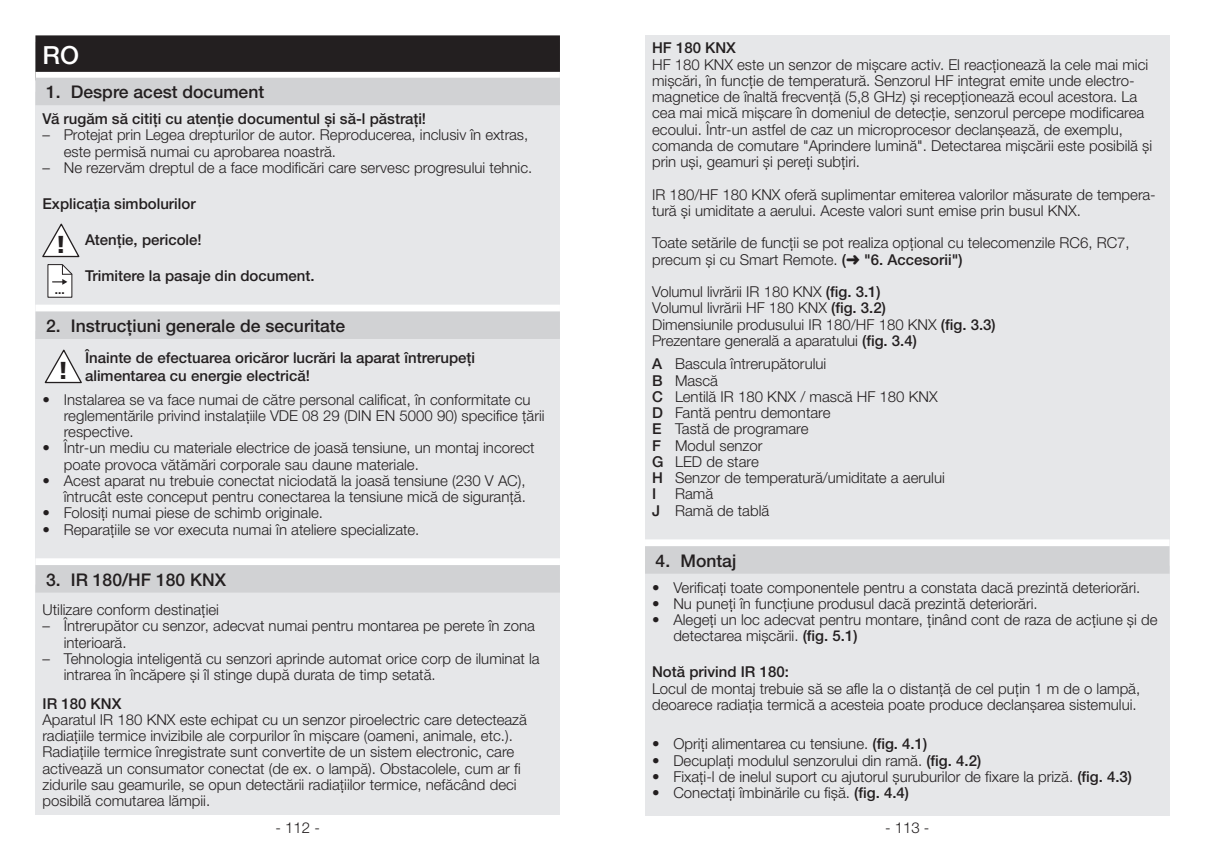
<style>
.page{position:relative;width:1205px;height:851px;background:#fff}
.page>*{position:absolute;margin:0;border:0;box-sizing:border-box;transform-origin:0 0}
.t1{font:500 25px "Helvetica Neue LTW1 G";color:#fff}
.t2{font:900 24.5px "Frutiger LT Com";color:#231f20}
.t3{font:500 17.5px "Helvetica Neue LTW1 G";color:#231f20}
.t4{font:300 15px/16.2px "Helvetica Neue LTW1 G";color:#231f20}
.t5{font:500 15px/18px "Helvetica Neue LTW1 G";color:#231f20}
.t6{font:700 11.75px "Helvetica Neue LT Pro";color:#231f20}
.s1{font-weight:500}
</style>
<div class="page">
<div style="left:35px;top:42px;width:525px;height:773px;background:#e6e7e9"></div>
<div style="left:35px;top:35px;width:525px;height:45px;background:#231f20"></div>
<div style="left:35px;top:72px;width:525px;height:20px;background:linear-gradient(to right,#fff,#fff)"></div>
<div style="left:35px;top:78px;width:525px;height:27px;background:#d1d2d4"></div>
<div style="left:35px;top:304px;width:525px;height:27px;background:#fff"></div>
<div style="left:35px;top:311px;width:525px;height:28px;background:#d1d2d4"></div>
<div style="left:35px;top:558px;width:525px;height:26px;background:#fff"></div>
<div style="left:35px;top:565px;width:525px;height:27px;background:#d1d2d4"></div>
<svg style="left:45px;top:349px;width:37px;height:35px"></svg>
<svg style="left:47px;top:264px;width:25px;height:33px"></svg>
<svg style="left:42px;top:223px;width:37px;height:35px"></svg>
<div style="left:645px;top:35px;width:524px;height:780px;background:#e6e7e9"></div>
<div style="left:645px;top:539px;width:524px;height:26px;background:#fff"></div>
<div style="left:645px;top:546px;width:524px;height:27px;background:#d1d2d4"></div>
<h1 class="t1" style="left:43px;top:40px;width:38px">RO</h1>
<p class="t3" style="left:46px;top:81px;width:220px">1. Despre acest document</p>
<p class="t5" style="left:43px;top:110px;width:385px">Vă rugăm să citiţi cu atenţie documentul şi să-l păstraţi!</p>
<p class="t4" style="left:64px;top:127px;width:466px;text-indent:-21px">– Protejat prin Legea drepturilor de autor. Reproducerea, inclusiv în extras, este permisă numai cu aprobarea noastră.</p>
<p class="t4" style="left:43px;top:159px;width:491px">– Ne rezervăm dreptul de a face modificări care servesc progresului tehnic.</p>
<p class="t5" style="left:43px;top:194px;width:155px">Explicaţia simbolurilor</p>
<p class="t5" style="left:85px;top:230px;width:118px">Atenţie, pericole!</p>
<p class="t5" style="left:85px;top:266px;width:229px">Trimitere la pasaje din document.</p>
<p class="t3" style="left:46px;top:315px;width:301px">2. Instrucţiuni generale de securitate</p>
<h2 class="t2" style="left:58px;top:355px;width:12px">!</h2>
<h2 class="t2" style="left:55px;top:229px;width:12px">!</h2>
<p class="t6" style="left:55px;top:282px;width:11px">...</p>
<p class="t5" style="left:85px;top:349px;width:392px">Înainte de efectuarea oricăror lucrări la aparat întrerupeţi alimentarea cu energie electrică!</p>
<p class="t4" style="left:64px;top:391px;width:482px;text-indent:-21px">• Instalarea se va face numai de către personal calificat, în conformitate cu reglementările privind instalaţiile VDE 08 29 (DIN EN 5000 90) specifice ţării respective.</p>
<p class="t4" style="left:64px;top:439px;width:472px;text-indent:-21px">• Într-un mediu cu materiale electrice de joasă tensiune, un montaj incorect poate provoca vătămări corporale sau daune materiale.</p>
<p class="t4" style="left:43px;top:472px;width:485px;text-align:right">• Acest aparat nu trebuie conectat niciodată la joasă tensiune (230 V AC), întrucât este conceput pentru conectarea la tensiune mică de siguranţă.</p>
<p class="t4" style="left:43px;top:504px;width:282px">• Folosiţi numai piese de schimb originale.</p>
<p class="t4" style="left:43px;top:521px;width:378px">• Reparaţiile se vor executa numai în ateliere specializate.</p>
<p class="t3" style="left:46px;top:568px;width:182px">3. IR 180/HF 180 KNX</p>
<p class="t4" style="left:43px;top:601px;width:178px">Utilizare conform destinaţiei</p>
<p class="t4" style="left:64px;top:617px;width:472px;text-indent:-21px">– Întrerupător cu senzor, adecvat numai pentru montarea pe perete în zona interioară.</p>
<p class="t4" style="left:64px;top:650px;width:477px;text-indent:-21px">– Tehnologia inteligentă cu senzori aprinde automat orice corp de iluminat la intrarea în încăpere şi îl stinge după durata de timp setată.</p>
<p class="t5" style="left:43px;top:694px;width:80px">IR 180 KNX</p>
<p class="t4" style="left:43px;top:711px;width:486px">Aparatul IR 180 KNX este echipat cu un senzor piroelectric care detectează radiaţiile termice invizibile ale corpurilor în mişcare (oameni, animale, etc.).<br>Radiaţiile termice înregistrate sunt convertite de un sistem electronic, care activează un consumator conectat (de ex. o lampă). Obstacolele, cum ar fi zidurile sau geamurile, se opun detectării radiaţiilor termice, nefăcând deci posibilă comutarea lămpii.</p>
<p class="t5" style="left:652px;top:39px;width:85px">HF 180 KNX</p>
<p class="t4" style="left:652px;top:56px;width:501px">HF 180 KNX este un senzor de mişcare activ. El reacţionează la cele mai mici mişcări, în funcţie de temperatură. Senzorul HF integrat emite unde electro&shy;magnetice de înaltă frecvenţă (5,8 GHz) şi recepţionează ecoul acestora. La cea mai mică mişcare în domeniul de detecţie, senzorul percepe modificarea ecoului. Într-un astfel de caz un microprocesor declanşează, de exemplu, comanda de comutare "Aprindere lumină". Detectarea mişcării este posibilă şi prin uşi, geamuri şi pereţi subţiri.</p>
<p class="t4" style="left:652px;top:186px;width:505px">IR 180/HF 180 KNX oferă suplimentar emiterea valorilor măsurate de tempera&shy;tură şi umiditate a aerului. Aceste valori sunt emise prin busul KNX.</p>
<p class="t4" style="left:652px;top:235px;width:479px">Toate setările de funcţii se pot realiza opţional cu telecomenzile RC6, RC7, precum şi cu Smart Remote. <span class="s1">(</span>➜ <span class="s1">"6. Accesorii")</span></p>
<p class="t4" style="left:652px;top:283px;width:345px">Volumul livrării IR 180 KNX <span class="s1">(fig. 3.1)<br></span>Volumul livrării HF 180 KNX <span class="s1">(fig. 3.2)<br></span>Dimensiunile produsului IR 180/HF 180 KNX <span class="s1">(fig. 3.3)<br></span>Prezentare generală a aparatului <span class="s1">(fig. 3.4)</span></p>
<p class="t4" style="left:652px;top:356px;width:294px"><span class="s1">A</span> Bascula întrerupătorului<br><span class="s1">B</span> Mască<br><span class="s1">C</span> Lentilă IR 180 KNX / mască HF 180 KNX<br><span class="s1">D</span> Fantă pentru demontare<br><span class="s1">E</span> Tastă de programare<br><span class="s1">F</span> Modul senzor<br><span class="s1">G</span> LED de stare<br><span class="s1">H</span> Senzor de temperatură/umiditate a aerului<br><span class="s1">I</span></p>
<p class="t4" style="left:652px;top:485px;width:119px;text-indent:23px">Ramă<br><span class="s1">J</span> Ramă de tablă</p>
<p class="t3" style="left:656px;top:550px;width:82px">4. Montaj</p>
<p class="t4" style="left:652px;top:579px;width:490px">• Verificaţi toate componentele pentru a constata dacă prezintă deteriorări.</p>
<p class="t4" style="left:652px;top:595px;width:387px">• Nu puneţi în funcţiune produsul dacă prezintă deteriorări.</p>
<p class="t4" style="left:673px;top:611px;width:486px;text-indent:-21px">• Alegeţi un loc adecvat pentru montare, ţinând cont de raza de acţiune şi de detectarea mişcării. <span class="s1">(fig. 5.1)</span></p>
<p class="t5" style="left:652px;top:663px;width:138px">Notă privind IR 180:</p>
<p class="t4" style="left:652px;top:680px;width:490px">Locul de montaj trebuie să se afle la o distanţă de cel puţin 1 m de o lampă, deoarece radiaţia termică a acesteia poate produce declanşarea sistemului.</p>
<p class="t4" style="left:652px;top:735px;width:277px">• Opriţi alimentarea cu tensiune. <span class="s1">(fig. 4.1)</span></p>
<p class="t4" style="left:652px;top:752px;width:331px">• Decuplaţi modulul senzorului din ramă. <span class="s1">(fig. 4.2)</span></p>
<p class="t4" style="left:652px;top:768px;width:481px">• Fixaţi-l de inelul suport cu ajutorul şuruburilor de fixare la priză. <span class="s1">(fig. 4.3)</span></p>
<p class="t4" style="left:652px;top:784px;width:258px">• Conectaţi îmbinările cu fişă. <span class="s1">(fig. 4.4)</span></p>
<p class="t4" style="left:275px;top:819px;width:46px">- 112 -</p>
<p class="t4" style="left:885px;top:819px;width:46px">- 113 -</p>
</div>
